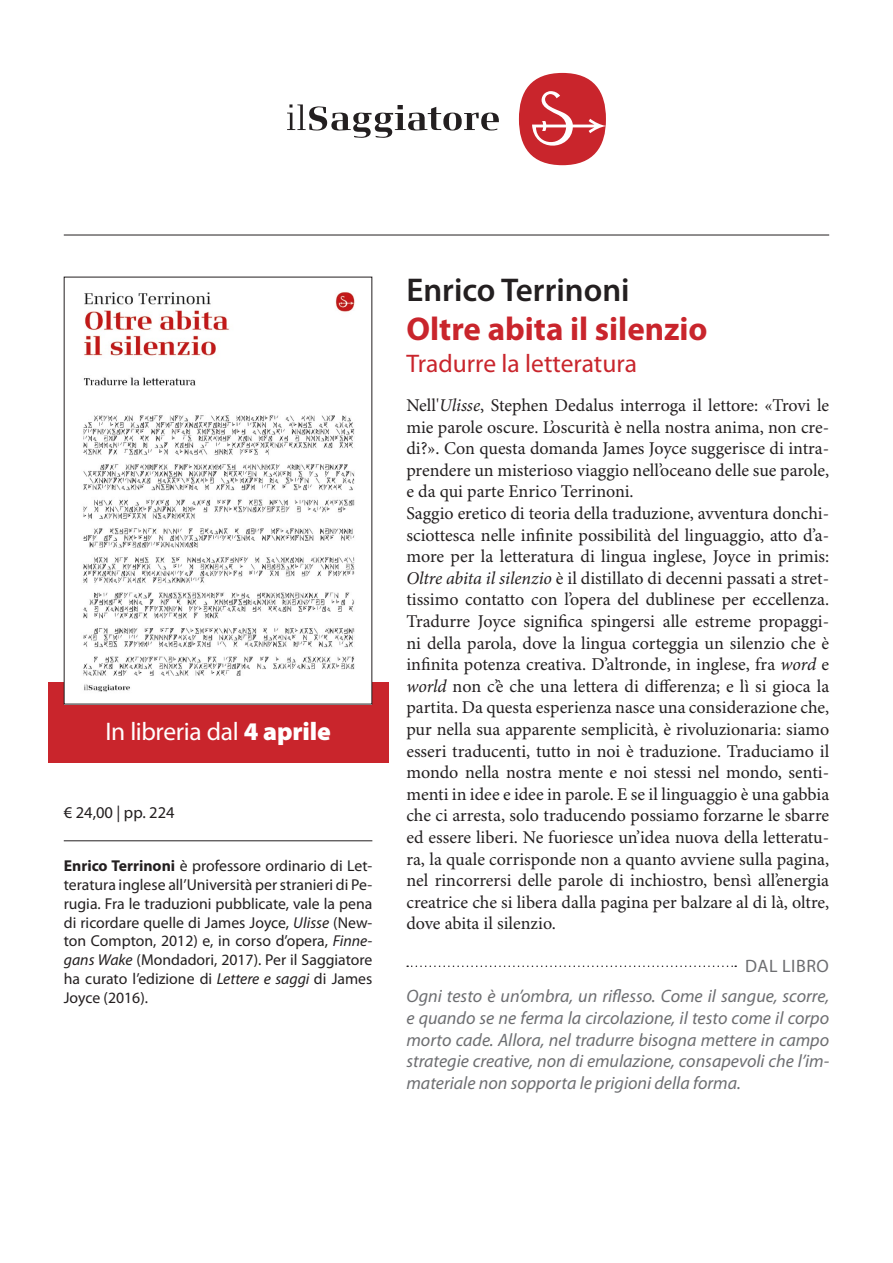
<style>
.page{position:relative;width:893px;height:1263px;background:#fff}
.page>*{position:absolute;margin:0;border:0;box-sizing:border-box;transform-origin:0 0}
.t1{font:700 33px "Myriad Pro";color:#c9252c}
.t2{font:600 33px "Myriad Pro";color:#231f20}
.t3{font:25.5px "Myriad Pro";color:#c9252c}
.t4{font:25.5px "Myriad Pro";letter-spacing:-.015em;color:#fff}
.t5{font:18px/21.6px "Minion Pro";color:#231f20}
.t6{font:italic 18px/21.6px "Myriad Pro";color:#6d6e71;text-align:justify}
.t7{font:18px "Myriad Pro";letter-spacing:.03em;color:#6d6e71}
.t8{font:16.5px "Myriad Pro";color:#231f20}
.t9{font:15.75px/18.9px "Myriad Pro";color:#231f20;text-align:justify}
.s1{font-weight:900}
.s2{font-weight:700}
.s3{font-style:italic}
</style>
<div class="page">
<div style="left:48px;top:682px;width:340px;height:80px;background:#c9252c"></div>
<hr style="left:64px;top:235px;width:765px;height:1px;background:#231f20">
<img style="left:66px;top:292px;width:304px;height:410px">
<svg style="left:407px;top:965px;width:329px;height:2px"></svg>
<hr style="left:64px;top:840px;width:308px;height:1px;background:#231f20">
<svg style="left:287px;top:104px;width:212px;height:34px"></svg>
<div style="left:519px;top:73px;width:87px;height:92px;background:#c9252c;border-radius:50%"></div>
<svg style="left:532px;top:91px;width:74px;height:62px"></svg>
<h2 class="t4" style="left:105px;top:716px;width:227px">In libreria dal <span class="s1">4 aprile</span></h2>
<p class="t8" style="left:64px;top:802px;width:112px">€ 24,00 | pp. 224</p>
<p class="t9" style="left:64px;top:856px;width:310px"><span class="s2">Enrico Terrinoni</span> è professore ordinario di Let&shy;teratura inglese all’Università per stranieri di Pe&shy;rugia. Fra le traduzioni pubblicate, vale la pena di ricordare quelle di James Joyce, <span class="s3">Ulisse</span> (New&shy;ton Compton, 2012) e, in corso d’opera, <span class="s3">Finne&shy;gans Wake</span> (Mondadori, 2017). Per il Saggiatore ha curato l’edizione di <span class="s3">Lettere e saggi</span> di James Joyce (2016).</p>
<h1 class="t2" style="left:406px;top:269px;width:225px">Enrico Terrinoni</h1>
<h1 class="t1" style="left:406px;top:307px;width:303px">Oltre abita il silenzio</h1>
<h2 class="t3" style="left:406px;top:348px;width:232px">Tradurre la letteratura</h2>
<p class="t5" style="left:406px;top:395px;width:424px">Nell'<span class="s3">Ulisse</span>, Stephen Dedalus interroga il lettore: «Trovi le mie parole oscure. L’oscurità è nella nostra anima, non cre&shy;di?». Con questa domanda James Joyce suggerisce di intra&shy;prendere un misterioso viaggio nell’oceano delle sue parole, e da qui parte Enrico Terrinoni.<br>Saggio eretico di teoria della traduzione, avventura donchi&shy;sciottesca nelle infinite possibilità del linguaggio, atto d’a&shy;more per la letteratura di lingua inglese, Joyce in primis:<br><span class="s3">Oltre abita il silenzio</span> è il distillato di decenni passati a stret&shy;tissimo contatto con l’opera del dublinese per eccellenza.<br>Tradurre Joyce significa spingersi alle estreme propaggi&shy;ni della parola, dove la lingua corteggia un silenzio che è infinita potenza creativa. D’altronde, in inglese, fra <span class="s3">word</span> e <span class="s3">world</span> non c’è che una lettera di differenza; e lì si gioca la partita. Da questa esperienza nasce una considerazione che, pur nella sua apparente semplicità, è rivoluzionaria: siamo esseri traducenti, tutto in noi è traduzione. Traduciamo il mondo nella nostra mente e noi stessi nel mondo, senti&shy;menti in idee e idee in parole. E se il linguaggio è una gabbia che ci arresta, solo traducendo possiamo forzarne le sbarre ed essere liberi. Ne fuoriesce un’idea nuova della letteratu&shy;ra, la quale corrisponde non a quanto avviene sulla pagina, nel rincorrersi delle parole di inchiostro, bensì all’energia creatrice che si libera dalla pagina per balzare al di là, oltre, dove abita il silenzio.</p>
<p class="t7" style="left:745px;top:955px;width:85px">DAL LIBRO</p>
<p class="t6" style="left:406px;top:985px;width:424px">Ogni testo è un’ombra, un riflesso. Come il sangue, scorre, e quando se ne ferma la circolazione, il testo come il corpo morto cade. Allora, nel tradurre bisogna mettere in campo strategie creative, non di emulazione, consapevoli che l’im&shy;materiale non sopporta le prigioni della forma.</p>
</div>
